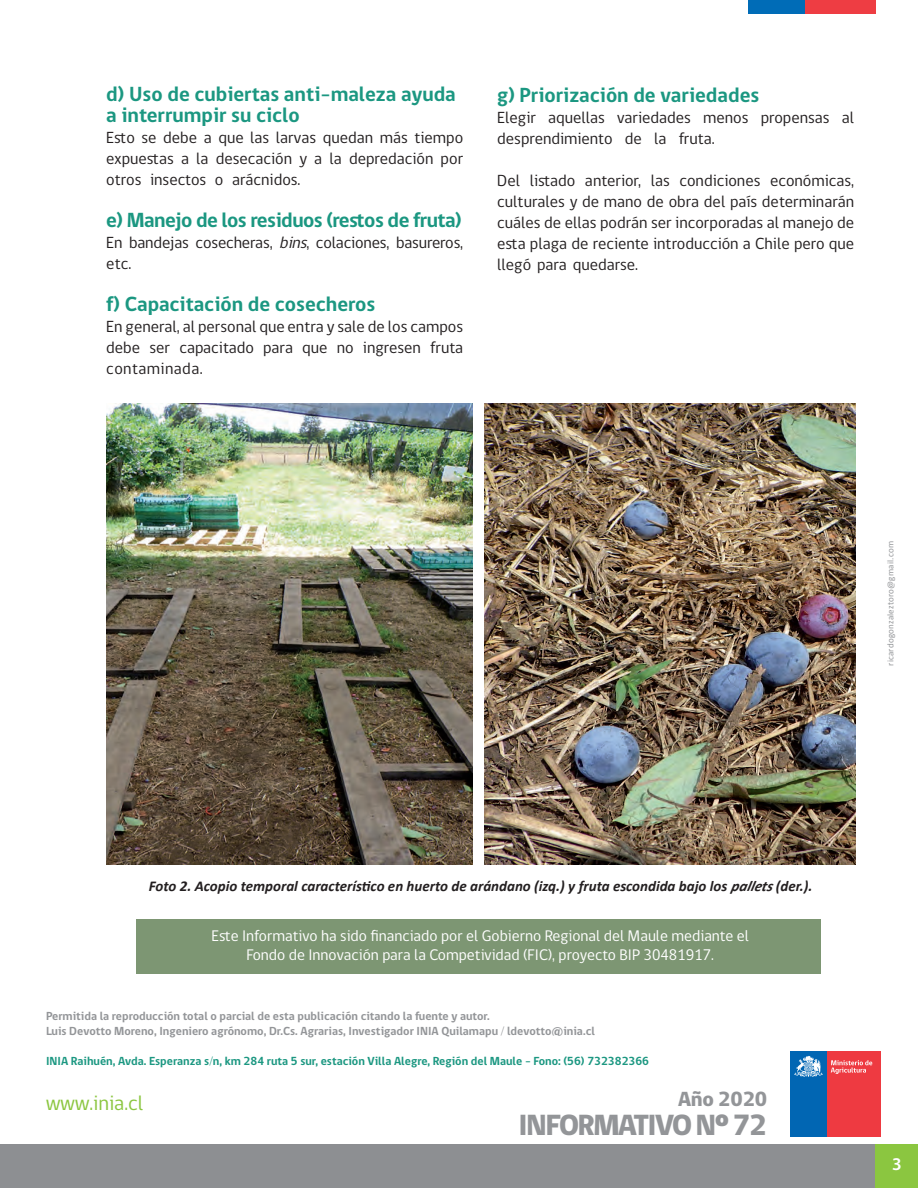
<style>
.page{position:relative;width:918px;height:1188px;background:#fff}
.page>*{position:absolute;margin:0;border:0;box-sizing:border-box;transform-origin:0 0}
.t1{font:800 30px "gob CL";letter-spacing:-.05em;color:#939598}
.t2{font:700 21px/21px "gob CL";color:#1b9781}
.t3{font:700 21px "gob CL";letter-spacing:-.025em;color:#1b9781}
.t4{font:21px "gob CL";color:#8bc640}
.t5{font:800 21px "gob CL";letter-spacing:-.01em;color:#939598}
.t6{font:600 18px "Myriad Pro";color:#fff}
.t7{font:16.5px/21px "gob CL";color:#231f20;text-align:justify}
.t8{font:15.75px/18.9px "gob CL";color:#fff;text-align:center}
.t9{font:italic 700 15px "Calibri";color:#231f20}
.t10{font:700 12px/15px "gob CL";color:#939598}
.t11{font:700 12px "gob CL";color:#1b9781}
.t12{font:9px "Calibri";letter-spacing:.025em;color:#939598}
.s1{font-style:italic}
</style>
<div class="page">
<div style="left:874px;top:1144px;width:44px;height:44px;background:#8bc640"></div>
<div style="left:0;top:1144px;width:874px;height:44px;background:#8d8f92"></div>
<div style="left:748px;top:0;width:57px;height:14px;background:#006cb7"></div>
<div style="left:805px;top:0;width:70px;height:14px;background:#ee3d43"></div>
<img style="left:106px;top:404px;width:366px;height:461px">
<img style="left:485px;top:404px;width:370px;height:460px">
<div style="left:790px;top:1052px;width:37px;height:85px;background:#0166b3"></div>
<div style="left:827px;top:1052px;width:53px;height:85px;background:#ee3a41"></div>
<svg style="left:794px;top:1056px;width:29px;height:21px"></svg>
<svg style="left:831px;top:1060px;width:41px;height:14px"></svg>
<div style="left:136px;top:919px;width:685px;height:55px;background:#7d9673"></div>
<p class="t2" style="left:106px;top:84px;width:351px">d) Uso de cubiertas anti-maleza ayuda a interrumpir su ciclo</p>
<p class="t7" style="left:106px;top:127px;width:358px">Esto se debe a que las larvas quedan más tiempo expuestas a la desecación y a la depredación por otros insectos o arácnidos.</p>
<p class="t3" style="left:106px;top:205px;width:357px">e) Manejo de los residuos (restos de fruta)</p>
<p class="t7" style="left:106px;top:232px;width:358px">En bandejas cosecheras, <span class="s1">bins</span>, colaciones, basureros, etc.</p>
<p class="t2" style="left:106px;top:294px;width:271px">f) Capacitación de cosecheros</p>
<p class="t7" style="left:106px;top:316px;width:358px">En general, al personal que entra y sale de los campos debe ser capacitado para que no ingresen fruta contaminada.</p>
<p class="t2" style="left:497px;top:85px;width:264px">g) Priorización de variedades</p>
<p class="t7" style="left:497px;top:107px;width:358px">Elegir aquellas variedades menos propensas al desprendimiento de la fruta.</p>
<p class="t7" style="left:497px;top:170px;width:358px">Del listado anterior, las condiciones económicas, culturales y de mano de obra del país determinarán cuáles de ellas podrán ser incorporadas al manejo de esta plaga de reciente introducción a Chile pero que llegó para quedarse.</p>
<p class="t12" style="left:885px;top:666px;width:126px;rotate:-90deg">ricardogonzaleztoro@gmail.com</p>
<p class="t9" style="left:149px;top:877px;width:665px">Foto 2. Acopio temporal característico en huerto de arándano (izq.) y fruta escondida bajo los pallets(der.).</p>
<p class="t8" style="left:212px;top:927px;width:539px">Este Informativo ha sido financiado por el Gobierno Regional del Maule mediante el<br>Fondo de Innovación para la Competividad (FIC), proyecto BIP 30481917.</p>
<p class="t10" style="left:46px;top:1009px;width:550px">Permitida la reproducción total o parcial de esta publicación citando la fuente y autor.<br>Luis Devotto Moreno, Ingeniero agrónomo, Dr.Cs. Agrarias, Investigador INIA Quilamapu / ldevotto@inia.cl</p>
<p class="t11" style="left:46px;top:1053px;width:605px">INIA Raihuén, Avda. Esperanza s/n, km 284 ruta 5 sur, estación Villa Alegre, Región del Maule - Fono: (56) 732382366</p>
<p class="t4" style="left:46px;top:1089px;width:99px">www.inia.cl</p>
<p class="t5" style="left:678px;top:1085px;width:91px">Año 2020</p>
<h1 class="t1" style="left:518px;top:1104px;width:250px">INFORMATIVO Nº 72</h1>
<p class="t6" style="left:892px;top:1153px;width:11px">3</p>
</div>
